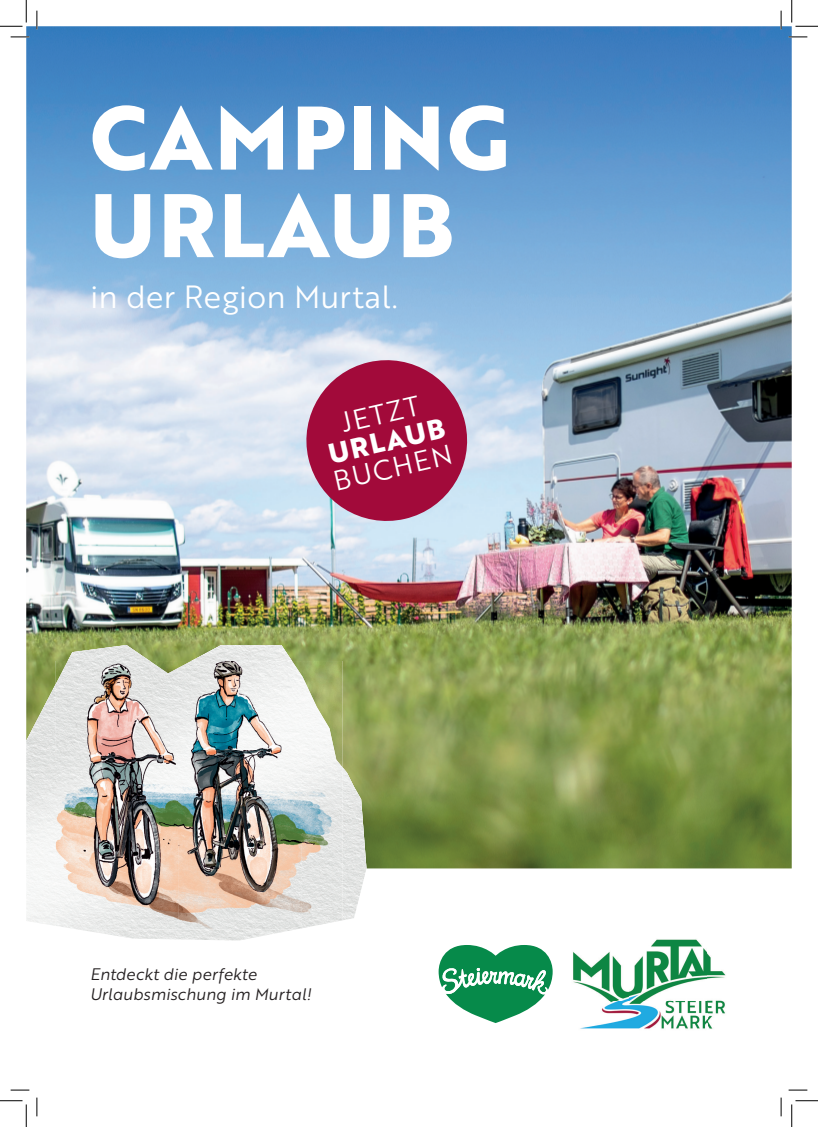
<style>
.page{position:relative;width:818px;height:1127px;background:#fff}
.page>*{position:absolute;margin:0;border:0;box-sizing:border-box;transform-origin:0 0}
.t1{font:700 87.5px/87.5px "Brother 1816 Extra";letter-spacing:.03em;color:#fff}
.t2{font:31.25px "Brother 1816 Book";color:#fff}
.t3{font:27.5px "Brother 1816 Book";color:#fff}
.t4{font:700 27.5px "Brother 1816 Extra";color:#fff}
.t5{font:16.25px/19.5px "Brother 1816 Book Italic";color:#231f20}
</style>
<div class="page">
<img style="left:26px;top:26px;width:766px;height:842px">
<svg style="left:298px;top:352px;width:177px;height:176px;background:#b3567a"></svg>
<img style="left:573px;top:939px;width:153px;height:90px">
<svg style="left:439px;top:945px;width:114px;height:77px"></svg>
<img style="left:26px;top:645px;width:340px;height:295px">
<img style="left:56px;top:661px;width:246px;height:268px">
<img style="left:302px;top:675px;width:41px;height:253px">
<svg style="left:11px;top:36px;width:18px;height:2px"></svg>
<svg style="left:788px;top:36px;width:19px;height:2px"></svg>
<svg style="left:11px;top:1089px;width:18px;height:1px"></svg>
<svg style="left:788px;top:1089px;width:19px;height:1px"></svg>
<svg style="left:36px;top:11px;width:2px;height:18px"></svg>
<svg style="left:36px;top:1097px;width:2px;height:18px"></svg>
<svg style="left:780px;top:11px;width:2px;height:18px"></svg>
<svg style="left:780px;top:1097px;width:2px;height:18px"></svg>
<svg style="left:0;top:0;width:27px;height:27px"></svg>
<svg style="left:0;top:1100px;width:27px;height:26px"></svg>
<svg style="left:791px;top:0;width:27px;height:27px"></svg>
<svg style="left:791px;top:1100px;width:27px;height:26px"></svg>
<h1 class="t1" style="left:90px;top:91px;width:421px">CAMPING<br>URLAUB</h1>
<h2 class="t2" style="left:90px;top:273px;width:309px">in der Region Murtal.</h2>
<h3 class="t3" style="left:337px;top:403px;width:81px;rotate:-13deg">JETZT</h3>
<h3 class="t4" style="left:324px;top:433px;width:120px;rotate:-13deg">URLAUB</h3>
<h3 class="t3" style="left:329px;top:461px;width:122px;rotate:-13deg">BUCHEN</h3>
<p class="t5" style="left:90px;top:963px;width:222px">Entdeckt die perfekte<br>Urlaubsmischung im Murtal!</p>
</div>
